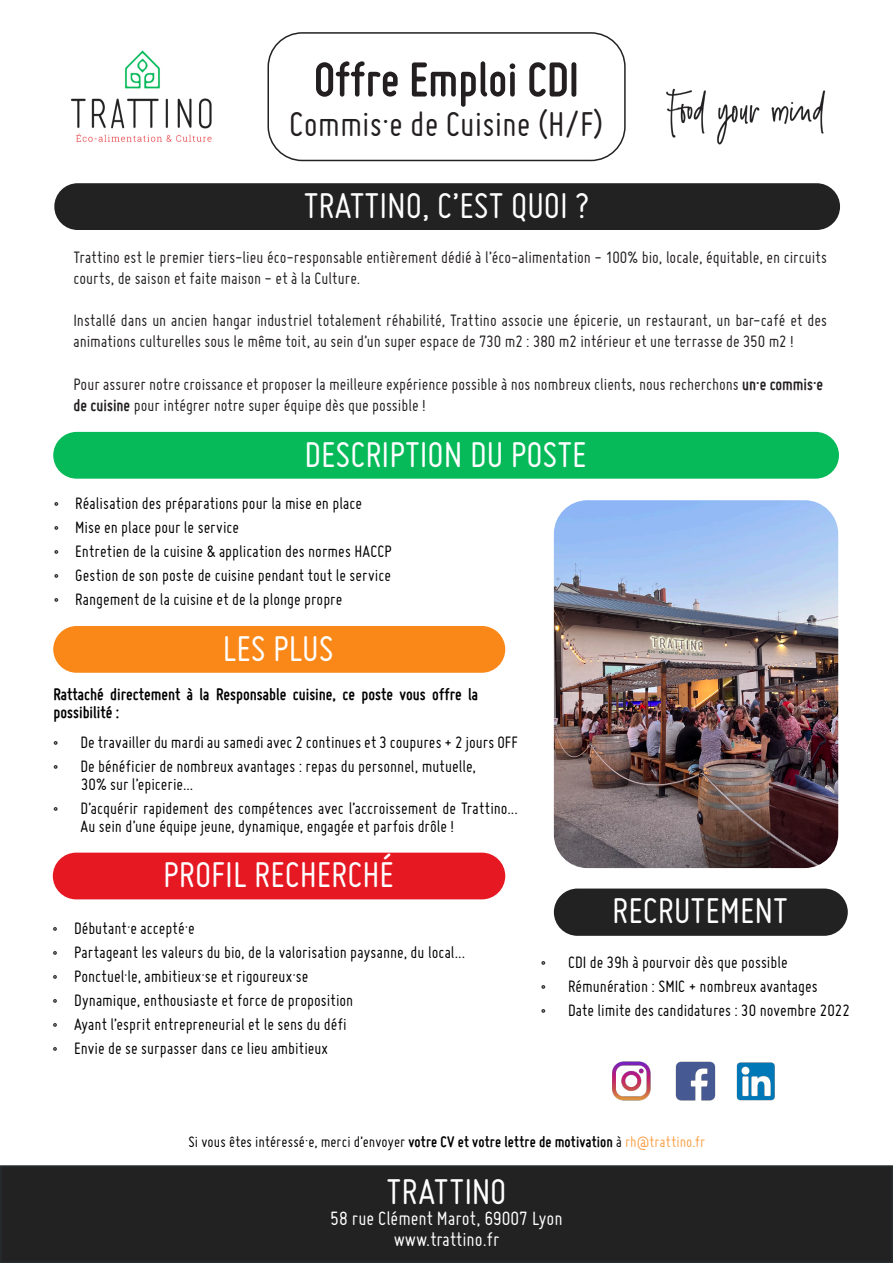
<style>
.page{position:relative;width:893px;height:1263px;background:#fff}
.page>*{position:absolute;margin:0;border:0;box-sizing:border-box;transform-origin:0 0}
.t1{font:700 51px "Miso";color:#231f20}
.t2{font:39px "Miso";color:#fff}
.t3{font:37.5px "Miso";color:#231f20}
.t4{font:21px "Miso";color:#fff}
.t5{font:18px/18px "Miso";color:#000}
.t6{font:18px/21px "Miso";color:#231f20}
.t7{font:700 18px/18px "Miso";color:#000}
.t8{font:16.5px "Miso";letter-spacing:.01em;color:#000}
.s1{font-weight:700}
.s2{color:#fba046}
</style>
<div class="page">
<div style="left:53px;top:626px;width:452px;height:47px;background:#fa8818;border-radius:23px"></div>
<div style="left:53px;top:432px;width:786px;height:47px;background:#06ba59;border-radius:23px"></div>
<div style="left:53px;top:853px;width:452px;height:46px;background:#e61923;border-radius:23px"></div>
<div style="left:1px;top:1166px;width:891px;height:96px;background:#222"></div>
<div style="left:0;top:1165px;width:893px;height:98px;border:2px solid #262b2d"></div>
<img style="left:70px;top:50px;width:142px;height:92px">
<img style="left:666px;top:88px;width:160px;height:57px">
<div style="left:267px;top:32px;width:359px;height:129px;border:2px solid #222;border-radius:34px"></div>
<div style="left:54px;top:183px;width:786px;height:47px;background:#222;border-radius:23px"></div>
<img style="left:554px;top:500px;width:284px;height:368px">
<div style="left:554px;top:888px;width:294px;height:48px;background:#222;border-radius:24px"></div>
<img style="left:736px;top:1062px;width:39px;height:39px">
<img style="left:675px;top:1061px;width:41px;height:40px">
<img style="left:612px;top:1061px;width:39px;height:40px">
<p class="t1" style="left:314px;top:51px;width:266px">Offre Emploi CDI</p>
<p class="t3" style="left:289px;top:103px;width:316px">Commis·e de Cuisine (H/F)</p>
<p class="t2" style="left:304px;top:184px;width:287px">TRATTINO, C’EST QUOI ?</p>
<p class="t6" style="left:73px;top:247px;width:755px">Trattino est le premier tiers-lieu éco-responsable entièrement dédié à l’éco-alimentation - 100% bio, locale, équitable, en circuits courts, de saison et faite maison - et à la Culture.</p>
<p class="t6" style="left:73px;top:310px;width:755px">Installé dans un ancien hangar industriel totalement réhabilité, Trattino associe une épicerie, un restaurant, un bar-café et des animations culturelles sous le même toit, au sein d’un super espace de 730 m2 : 380 m2 intérieur et une terrasse de 350 m2 !</p>
<p class="t6" style="left:73px;top:373px;width:751px">Pour assurer notre croissance et proposer la meilleure expérience possible à nos nombreux clients, nous recherchons <span class="s1">un·e commis·e de cuisine</span> pour intégrer notre super équipe dès que possible !</p>
<p class="t2" style="left:304px;top:432px;width:284px">DESCRIPTION DU POSTE</p>
<p class="t5" style="left:54px;top:494px;width:310px">• Réalisation des préparations pour la mise en place</p>
<p class="t5" style="left:54px;top:518px;width:187px">• Mise en place pour le service</p>
<p class="t5" style="left:54px;top:542px;width:339px">• Entretien de la cuisine &amp; application des normes HACCP</p>
<p class="t5" style="left:54px;top:566px;width:338px">• Gestion de son poste de cuisine pendant tout le service</p>
<p class="t5" style="left:54px;top:590px;width:290px">• Rangement de la cuisine et de la plonge propre</p>
<p class="t2" style="left:223px;top:627px;width:112px">LES PLUS</p>
<p class="t7" style="left:53px;top:685px;width:426px">Rattaché directement à la Responsable cuisine, ce poste vous offre la possibilité :</p>
<p class="t5" style="left:53px;top:733px;width:466px">• De travailler du mardi au samedi avec 2 continues et 3 coupures + 2 jours OFF</p>
<p class="t5" style="left:53px;top:757px;width:424px">• De bénéficier de nombreux avantages : repas du personnel, mutuelle,</p>
<p class="t5" style="left:81px;top:775px;width:114px">30% sur l’epicerie...</p>
<p class="t5" style="left:80px;top:799px;width:439px;text-indent:-27px">• D’acquérir rapidement des compétences avec l’accroissement de Trattino...<br>Au sein d’une équipe jeune, dynamique, engagée et parfois drôle !</p>
<p class="t2" style="left:163px;top:853px;width:232px">PROFIL RECHERCHÉ</p>
<p class="t5" style="left:53px;top:919px;width:143px">• Débutant·e accepté·e</p>
<p class="t5" style="left:53px;top:943px;width:414px">• Partageant les valeurs du bio, de la valorisation paysanne, du local...</p>
<p class="t5" style="left:53px;top:967px;width:257px">• Ponctuel·le, ambitieux·se et rigoureux·se</p>
<p class="t5" style="left:53px;top:991px;width:302px">• Dynamique, enthousiaste et force de proposition</p>
<p class="t5" style="left:53px;top:1015px;width:295px">• Ayant l’esprit entrepreneurial et le sens du défi</p>
<p class="t5" style="left:53px;top:1039px;width:277px">• Envie de se surpasser dans ce lieu ambitieux</p>
<p class="t2" style="left:612px;top:889px;width:177px">RECRUTEMENT</p>
<p class="t5" style="left:541px;top:953px;width:248px">• CDI de 39h à pourvoir dès que possible</p>
<p class="t5" style="left:541px;top:977px;width:278px">• Rémunération : SMIC + nombreux avantages</p>
<p class="t5" style="left:541px;top:1001px;width:310px">• Date limite des candidatures : 30 novembre 2022</p>
<p class="t8" style="left:189px;top:1133px;width:518px">Si vous êtes intéressé·e, merci d’envoyer <span class="s1">votre CV et votre lettre de motivation</span> à <span class="s2">rh@trattino.fr</span></p>
<p class="t2" style="left:387px;top:1170px;width:121px">TRATTINO</p>
<p class="t4" style="left:330px;top:1207px;width:234px">58 rue Clément Marot, 69007 Lyon</p>
<p class="t4" style="left:394px;top:1228px;width:107px">www.trattino.fr</p>
</div>
